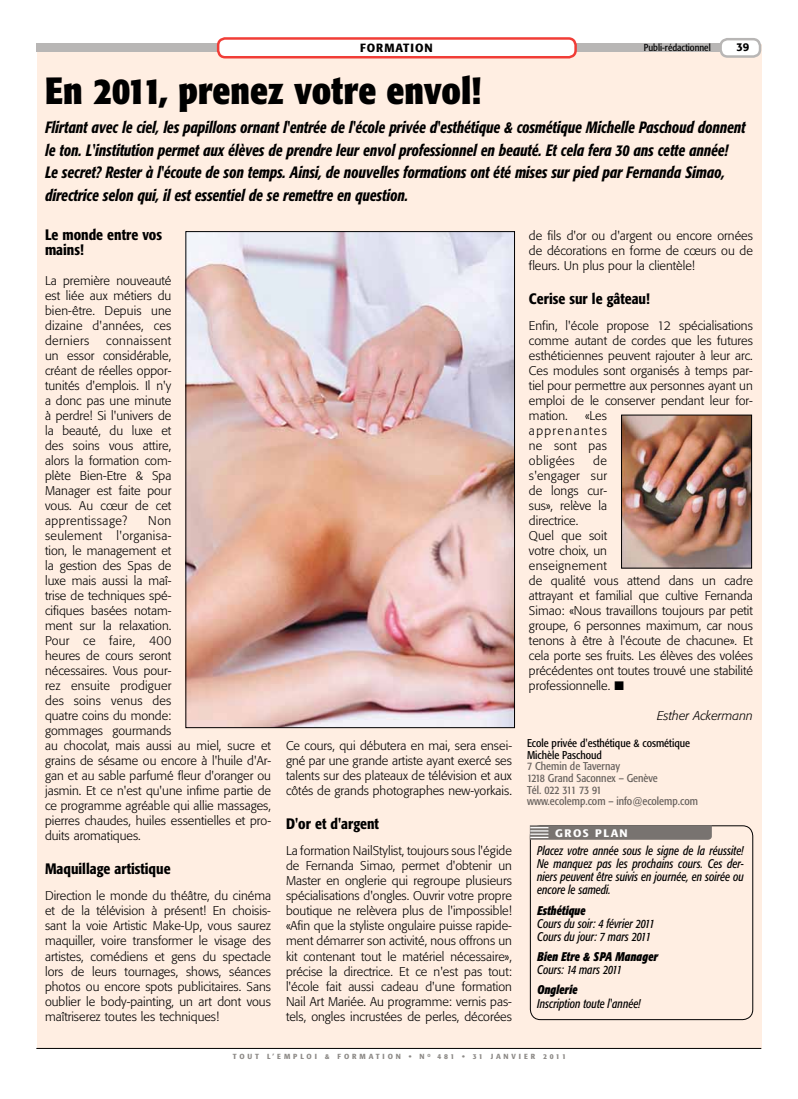
<style>
.page{position:relative;width:798px;height:1099px;background:#fff}
.page>*{position:absolute;margin:0;border:0;box-sizing:border-box;transform-origin:0 0}
.t1{font:700 condensed 37.5px "Formata";color:#000}
.t2{font:italic 500 condensed 16.25px/22.5px "Formata";color:#000;scale:.9 1}
.t3{font:500 condensed 15px/15px "Formata";color:#000}
.t4{font:300 12.5px/15px "Formata";color:#000;text-align:justify}
.t5{font:italic condensed 12.5px/13.1px "Formata";color:#000;text-align:justify;scale:.9 1}
.t6{font:italic 700 condensed 12.5px "Formata";color:#000;scale:.9 1}
.t7{font:italic 300 12.5px "Formata";color:#000}
.t8{font:500 condensed 11.75px "Formata";letter-spacing:.07em;color:#000;scale:1.11 1}
.t9{font:condensed 11.25px/11.6px "Formata";color:#66605c}
.t10{font:condensed 11.25px/11.6px "Formata";color:#000}
.t11{font:500 11.25px "Formata";color:#000}
.t12{font:500 condensed 10.88px "Formata";letter-spacing:.225em;color:#fff;scale:1.2 1}
.t13{font:condensed 10px "Formata";color:#000}
.t14{font:500 condensed 7.25px "Formata";letter-spacing:.36em;color:#8c8986;scale:1.11 1}
</style>
<div class="page">
<div style="left:36px;top:44px;width:725px;height:1004px;background:#ffeee2"></div>
<hr style="left:36px;top:1048px;width:725px;height:1px;background:#000">
<div style="left:36px;top:43px;width:694px;height:9px;background:#b8b6b5"></div>
<div style="left:218px;top:38px;width:357px;height:19px;background:#fff;border-radius:7px"></div>
<div style="left:217px;top:37px;width:359px;height:21px;border:2px solid #f13d37;border-radius:7px"></div>
<div style="left:720px;top:39px;width:39px;height:18px;background:#fff;border-radius:7px"></div>
<div style="left:719px;top:38px;width:42px;height:20px;border:2px solid #b8b6b5;border-radius:7px"></div>
<div style="left:530px;top:825px;width:222px;height:194px;border:1px solid #000;border-radius:10px"></div>
<svg style="left:529px;top:825px;width:182px;height:14px"></svg>
<img style="left:187px;top:233px;width:325px;height:493px">
<div style="left:185px;top:231px;width:329px;height:497px;border:1px solid #000"></div>
<img style="left:623px;top:417px;width:126px;height:149px">
<div style="left:621px;top:415px;width:130px;height:153px;border:1px solid #000"></div>
<p class="t8" style="left:360px;top:41px;width:67px">FORMATION</p>
<p class="t13" style="left:643px;top:42px;width:68px">Publi-rédactionnel</p>
<p class="t11" style="left:736px;top:41px;width:14px">39</p>
<h1 class="t1" style="left:45px;top:67px;width:437px">En 2011, prenez votre envol!</h1>
<p class="t2" style="left:45px;top:116px;width:779px">Flirtant avec le ciel, les papillons ornant l'entrée de l'école privée d'esthétique &amp; cosmétique Michelle Paschoud donnent le ton. L'institution permet aux élèves de prendre leur envol professionnel en beauté. Et cela fera 30 ans cette année!<br>Le secret? Rester à l'écoute de son temps. Ainsi, de nouvelles formations ont été mises sur pied par Fernanda Simao, directrice selon qui, il est essentiel de se remettre en question.</p>
<p class="t3" style="left:45px;top:227px;width:118px">Le monde entre vos mains!</p>
<p class="t4" style="left:45px;top:273px;width:128px">La première nouveauté est liée aux métiers du bien-être. Depuis une dizaine d'années, ces derniers</p>
<p class="t4" style="left:528px;top:228px;width:225px">de fils d'or ou d'argent ou encore ornées de décorations en forme de cœurs ou de fleurs. Un plus pour la clientèle!</p>
<p class="t3" style="left:528px;top:291px;width:122px">Cerise sur le gâteau!</p>
<p class="t4" style="left:528px;top:318px;width:225px">Enfin, l'école propose 12 spécialisations comme autant de cordes que les futures esthéticiennes peuvent rajouter à leur arc.<br>Ces modules sont organisés à temps par&shy;tiel pour permettre aux personnes ayant un emploi de le conserver pendant leur for&shy;mation.</p>
<p class="t4" style="left:45px;top:333px;width:128px;text-indent:61px">connaissent un essor considérable, créant de réelles oppor&shy;tunités d'emplois. Il n'y a donc pas une minute à perdre! Si l'univers de la beauté, du luxe et des soins vous attire, alors la formation com&shy;plète Bien-Etre &amp; Spa Manager est faite pour vous. Au cœur de cet apprentissage?</p>
<p class="t4" style="left:528px;top:408px;width:80px;text-indent:56px">«Les apprenantes ne sont pas obligées</p>
<p class="t4" style="left:528px;top:453px;width:225px;text-align:left;text-indent:64px">de<br>s'engager sur<br>de longs cur-<br>sus», relève la<br>directrice.<br>Quel que soit<br>votre choix, un<br>enseignement<br>de qualité vous attend dans un cadre attrayant et familial que cultive Fernanda<br>Simao: «Nous travaillons toujours par petit groupe, 6 personnes maximum, car nous tenons à être à l'écoute de chacune». Et cela porte ses fruits. Les élèves des volées précédentes ont toutes trouvé une stabilité professionnelle. ■</p>
<p class="t7" style="left:657px;top:708px;width:97px">Esther Ackermann</p>
<p class="t10" style="left:527px;top:737px;width:164px">Ecole privée d'esthétique &amp; cosmétique<br>Michèle Paschoud</p>
<p class="t9" style="left:527px;top:760px;width:172px">7 Chemin de Tavernay<br>1218 Grand Saconnex – Genève<br>Tél. 022 311 73 91<br>www.ecolemp.com – info@ecolemp.com</p>
<p class="t4" style="left:45px;top:513px;width:227px;text-align:left;text-indent:103px">Non<br>seulement l'organisa-<br>tion, le management et<br>la gestion des Spas de<br>luxe mais aussi la maî-<br>trise de techniques spé-<br>cifiques basées notam-<br>ment sur la relaxation.<br>Pour ce faire, 400<br>heures de cours seront<br>nécessaires. Vous pour-<br>rez ensuite prodiguer<br>des soins venus des<br>quatre coins du monde:<br>gommages gourmands<br>au chocolat, mais aussi au miel, sucre et grains de sésame ou encore à l'huile d'Ar&shy;gan et au sable parfumé fleur d'oranger ou jasmin. Et ce n'est qu'une infime partie de ce programme agréable qui allie massages, pierres chaudes, huiles essentielles et pro&shy;duits aromatiques.</p>
<p class="t3" style="left:45px;top:861px;width:127px">Maquillage artistique</p>
<p class="t4" style="left:45px;top:888px;width:227px">Direction le monde du théâtre, du cinéma et de la télévision à présent! En choisis&shy;sant la voie Artistic Make-Up, vous saurez maquiller, voire transformer le visage des artistes, comédiens et gens du spectacle lors de leurs tournages, shows, séances photos ou encore spots publicitaires. Sans oublier le body-painting, un art dont vous maîtriserez toutes les techniques!</p>
<p class="t4" style="left:286px;top:738px;width:227px">Ce cours, qui débutera en mai, sera ensei&shy;gné par une grande artiste ayant exercé ses talents sur des plateaux de télévision et aux côtés de grands photographes new-yorkais.</p>
<p class="t3" style="left:286px;top:816px;width:94px">D'or et d'argent</p>
<p class="t4" style="left:286px;top:843px;width:227px">La formation NailStylist, toujours sous l'égide de Fernanda Simao, permet d'obtenir un Master en onglerie qui regroupe plusieurs spécialisations d'ongles. Ouvrir votre propre boutique ne relèvera plus de l'impossible! «Afin que la styliste ongulaire puisse rapide&shy;ment démarrer son activité, nous offrons un kit contenant tout le matériel nécessaire», précise la directrice. Et ce n'est pas tout: l'école fait aussi cadeau d'une formation Nail Art Mariée. Au programme: vernis pas&shy;tels, ongles incrustées de perles, décorées</p>
<p class="t12" style="left:555px;top:826px;width:62px">gros plan</p>
<p class="t5" style="left:537px;top:844px;width:231px">Placez votre année sous le signe de la réussite!<br>Ne manquez pas les prochains cours. Ces der&shy;niers peuvent être suivis en journée, en soirée ou encore le samedi.</p>
<p class="t6" style="left:537px;top:902px;width:55px">Esthétique</p>
<p class="t5" style="left:537px;top:916px;width:132px">Cours du soir: 4 février 2011<br>Cours du jour: 7 mars 2011</p>
<p class="t6" style="left:537px;top:948px;width:135px">Bien Etre &amp; SPA Manager</p>
<p class="t5" style="left:537px;top:963px;width:96px">Cours: 14 mars 2011</p>
<p class="t6" style="left:537px;top:982px;width:46px">Onglerie</p>
<p class="t5" style="left:537px;top:996px;width:117px">Inscription toute l'année!</p>
<p class="t14" style="left:233px;top:1052px;width:272px">tout l’empl oi &amp; for mation • n <sup>o</sup> 481 • 31 janvier</p>
<p class="t14" style="left:543px;top:1052px;width:22px">2011</p>
</div>
